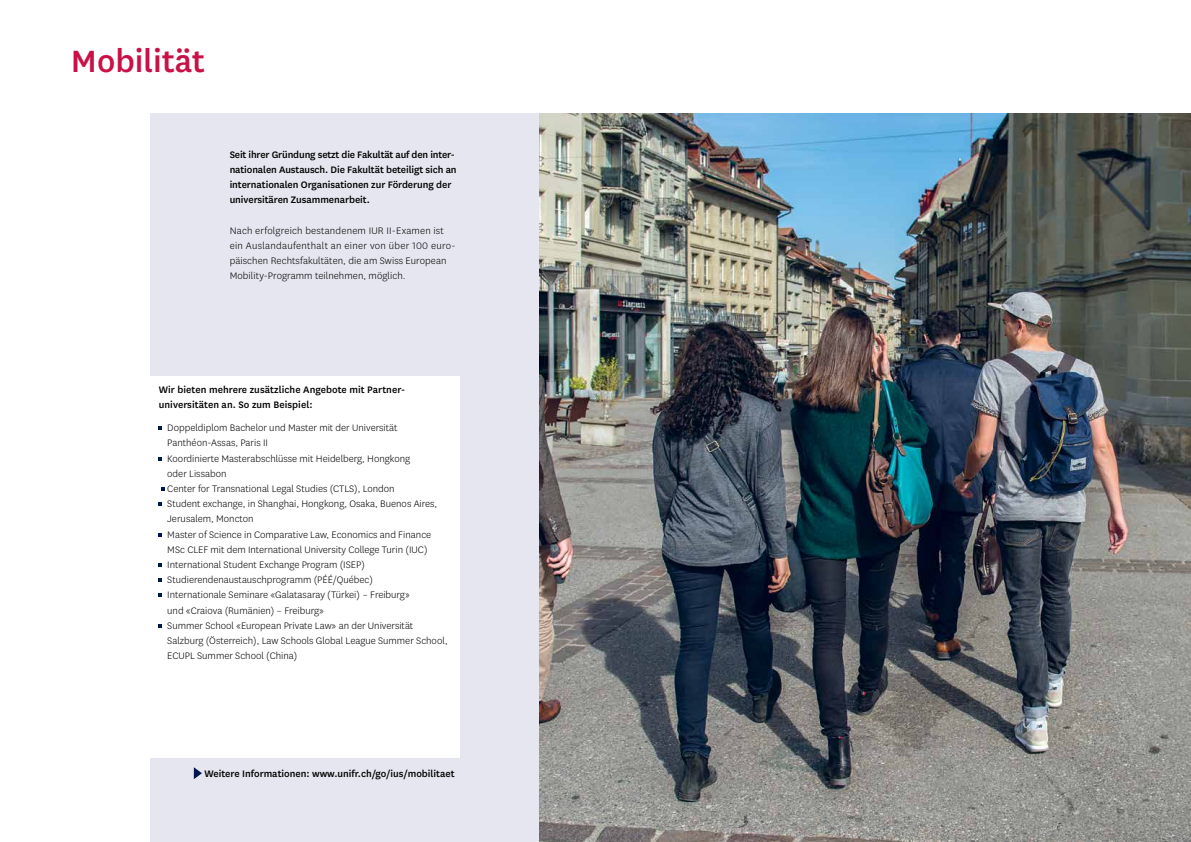
<style>
.page{position:relative;width:1191px;height:842px;background:#fff}
.page>*{position:absolute;margin:0;border:0;box-sizing:border-box;transform-origin:0 0}
.t1{font:500 36px "National Uni Fr";color:#c91146}
.t2{font:300 11px/15.2px "National Uni Fr";color:#000}
.t3{font:500 11px/15.2px "National Uni Fr";letter-spacing:-.005em;color:#000}
</style>
<div class="page">
<img style="left:539px;top:113px;width:652px;height:729px">
<div style="left:150px;top:113px;width:389px;height:729px;background:#e5e6ef"></div>
<div style="left:150px;top:376px;width:309px;height:382px;background:#fff"></div>
<svg style="left:159px;top:426px;width:3px;height:4px"></svg>
<svg style="left:161px;top:487px;width:3px;height:4px"></svg>
<svg style="left:159px;top:502px;width:3px;height:4px"></svg>
<svg style="left:159px;top:563px;width:3px;height:4px"></svg>
<svg style="left:159px;top:578px;width:3px;height:4px"></svg>
<svg style="left:194px;top:767px;width:8px;height:12px"></svg>
<h1 class="t1" style="left:71px;top:36px;width:136px">Mobilität</h1>
<p class="t3" style="left:230px;top:146px;width:228px">Seit ihrer Gründung setzt die Fakultät auf den inter&shy;nationalen Austausch. Die Fakultät beteiligt sich an internationalen Organisationen zur Förderung der universitären Zusammenarbeit.</p>
<p class="t2" style="left:230px;top:222px;width:227px">Nach erfolgreich bestandenem IUR II-Examen ist ein Auslandaufenthalt an einer von über 100 euro&shy;päischen Rechtsfakultäten, die am Swiss European Mobility-Programm teilnehmen, möglich.</p>
<p class="t3" style="left:159px;top:382px;width:245px">Wir bieten mehrere zusätzliche Angebote mit Partner-- universitäten an. So zum Beispiel:</p>
<p class="t2" style="left:167px;top:420px;width:282px">Doppeldiplom Bachelor und Master mit der Universität Panthéon-Assas, Paris II<br>Koordinierte Masterabschlüsse mit Heidelberg, Hongkong<br>oder Lissabon<br>Center for Transnational Legal Studies (CTLS), London<br>Student exchange, in Shanghai, Hongkong, Osaka, Buenos Aires, Jerusalem, Moncton<br>Master of Science in Comparative Law, Economics and Finance MSc CLEF mit dem International University College Turin (IUC)<br>International Student Exchange Program (ISEP)<br>Studierendenaustauschprogramm (PÉÉ/Québec)<br>Internationale Seminare «Galatasaray (Türkei) – Freiburg»<br>und «Craiova (Rumänien) – Freiburg»<br>Summer School «European Private Law» an der Universität Salzburg (Österreich), Law Schools Global League Summer School, ECUPL Summer School (China)</p>
<p class="t3" style="left:204px;top:765px;width:252px">Weitere Informationen: www.unifr.ch/go/ius/mobilitaet</p>
</div>
